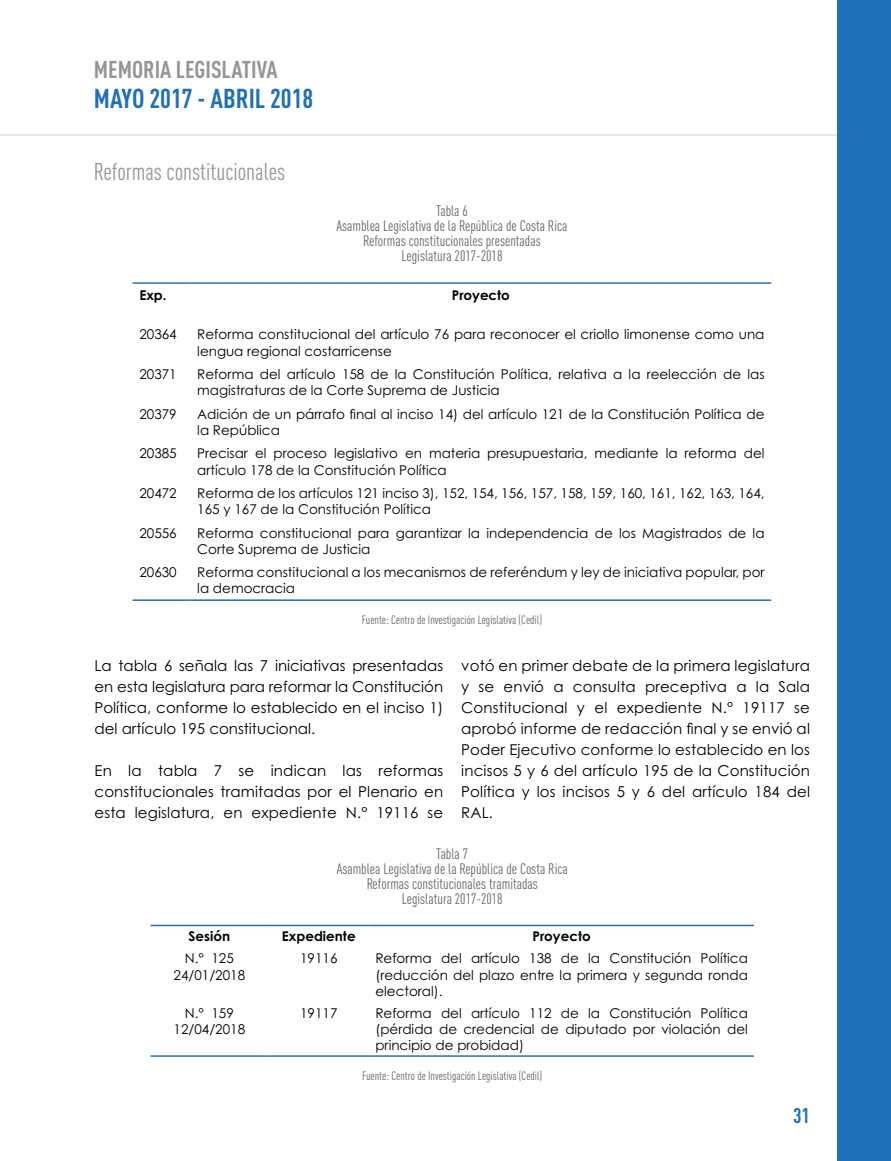
<style>
.page{position:relative;width:891px;height:1161px;background:#fff}
.page>*{position:absolute;margin:0;border:0;box-sizing:border-box;transform-origin:0 0}
.t1{font:700 27px "FFDIN Pro Cond";color:#1f71b7}
.t2{font:24px "FFDIN Pro Cond";color:#939598}
.t3{font:700 24px "FFDIN Pro Cond";color:#939598}
.t4{font:700 21px "FFDIN Pro Cond";color:#1f71b7}
.t5{font:15px/21px "Century Gothic Std";letter-spacing:.01em;color:#000;text-align:justify}
.t6{font:15px/15px "FFDIN Pro Cond";color:#636466;text-align:center}
.t7{font:13.5px/16.2px "Century Gothic Std";color:#000}
.t8{font:700 13.5px "Century Gothic Std";color:#000}
.t9{font:12px "FFDIN Pro Cond";color:#636466}
</style>
<div class="page">
<hr style="left:0;top:135px;width:891px;height:1px;background:#939598">
<div style="left:837px;top:0;width:54px;height:1161px;background:#1f71b7"></div>
<hr style="left:133px;top:282px;width:58px;height:2px;background:#1f71b7">
<hr style="left:191px;top:282px;width:580px;height:2px;background:#1f71b7">
<hr style="left:133px;top:599px;width:58px;height:2px;background:#1f71b7">
<hr style="left:191px;top:599px;width:580px;height:2px;background:#1f71b7">
<hr style="left:151px;top:925px;width:117px;height:1px;background:#1f71b7">
<hr style="left:268px;top:925px;width:101px;height:1px;background:#1f71b7">
<hr style="left:369px;top:925px;width:385px;height:1px;background:#1f71b7">
<hr style="left:151px;top:1055px;width:117px;height:2px;background:#1f71b7">
<hr style="left:268px;top:1055px;width:101px;height:2px;background:#1f71b7">
<hr style="left:369px;top:1055px;width:385px;height:2px;background:#1f71b7">
<h2 class="t3" style="left:94px;top:51px;width:185px">MEMORIA LEGISLATIVA</h2>
<h1 class="t1" style="left:94px;top:78px;width:221px">MAYO 2017 - ABRIL 2018</h1>
<h2 class="t2" style="left:94px;top:155px;width:193px">Reformas constitucionales</h2>
<p class="t6" style="left:336px;top:202px;width:233px">Tabla 6<br>Asamblea Legislativa de la República de Costa Rica<br>Reformas constitucionales presentadas<br>Legislatura 2017-2018</p>
<p class="t8" style="left:139px;top:286px;width:29px">Exp.</p>
<p class="t8" style="left:452px;top:286px;width:60px">Proyecto</p>
<p class="t7" style="left:139px;top:326px;width:39px">20364</p>
<p class="t7" style="left:197px;top:326px;width:569px">Reforma constitucional del artículo 76 para reconocer el criollo limonense como una lengua regional costarricense</p>
<p class="t7" style="left:139px;top:366px;width:39px">20371</p>
<p class="t7" style="left:197px;top:366px;width:569px">Reforma del artículo 158 de la Constitución Política, relativa a la reelección de las magistraturas de la Corte Suprema de Justicia</p>
<p class="t7" style="left:139px;top:406px;width:39px">20379</p>
<p class="t7" style="left:197px;top:406px;width:569px">Adición de un párrafo final al inciso 14) del artículo 121 de la Constitución Política de la República</p>
<p class="t7" style="left:139px;top:445px;width:39px">20385</p>
<p class="t7" style="left:197px;top:445px;width:569px">Precisar el proceso legislativo en materia presupuestaria, mediante la reforma del artículo 178 de la Constitución Política</p>
<p class="t7" style="left:139px;top:485px;width:39px">20472</p>
<p class="t7" style="left:197px;top:485px;width:569px">Reforma de los artículos 121 inciso 3), 152, 154, 156, 157, 158, 159, 160, 161, 162, 163, 164,<br>165 y 167 de la Constitución Política</p>
<p class="t7" style="left:139px;top:524px;width:39px">20556</p>
<p class="t7" style="left:197px;top:524px;width:569px">Reforma constitucional para garantizar la independencia de los Magistrados de la<br>Corte Suprema de Justicia</p>
<p class="t7" style="left:139px;top:564px;width:39px">20630</p>
<p class="t7" style="left:197px;top:564px;width:569px">Reforma constitucional a los mecanismos de referéndum y ley de iniciativa popular, por la democracia</p>
<p class="t9" style="left:362px;top:611px;width:182px">Fuente: Centro de Investigación Legislativa (Cedil)</p>
<p class="t5" style="left:94px;top:655px;width:350px">La tabla 6 señala las 7 iniciativas presentadas en esta legislatura para reformar la Constitución Política, conforme lo establecido en el inciso 1) del artículo 195 constitucional.</p>
<p class="t5" style="left:94px;top:760px;width:350px">En la tabla 7 se indican las reformas constitucionales tramitadas por el Plenario en esta legislatura, en expediente N.° 19116 se</p>
<p class="t5" style="left:461px;top:655px;width:350px">votó en primer debate de la primera legislatura y se envió a consulta preceptiva a la Sala Constitucional y el expediente N.° 19117 se aprobó informe de redacción final y se envió al Poder Ejecutivo conforme lo establecido en los incisos 5 y 6 del artículo 195 de la Constitución Política y los incisos 5 y 6 del artículo 184 del RAL.</p>
<p class="t6" style="left:337px;top:845px;width:233px">Tabla 7<br>Asamblea Legislativa de la República de Costa Rica<br>Reformas constitucionales tramitadas<br>Legislatura 2017-2018</p>
<p class="t8" style="left:189px;top:928px;width:43px">Sesión</p>
<p class="t8" style="left:282px;top:928px;width:75px">Expediente</p>
<p class="t8" style="left:533px;top:928px;width:60px">Proyecto</p>
<p class="t7" style="left:174px;top:950px;width:73px;text-align:center">N.° 125<br>24/01/2018</p>
<p class="t7" style="left:300px;top:950px;width:39px">19116</p>
<p class="t7" style="left:375px;top:950px;width:374px;text-align:justify">Reforma del artículo 138 de la Constitución Política (reducción del plazo entre la primera y segunda ronda electoral).</p>
<p class="t7" style="left:174px;top:1005px;width:73px;text-align:center">N.° 159<br>12/04/2018</p>
<p class="t7" style="left:300px;top:1005px;width:39px">19117</p>
<p class="t7" style="left:375px;top:1005px;width:374px;text-align:justify">Reforma del artículo 112 de la Constitución Política (pérdida de credencial de diputado por violación del principio de probidad)</p>
<p class="t9" style="left:362px;top:1067px;width:182px">Fuente: Centro de Investigación Legislativa (Cedil)</p>
<h3 class="t4" style="left:793px;top:1100px;width:18px">31</h3>
</div>
